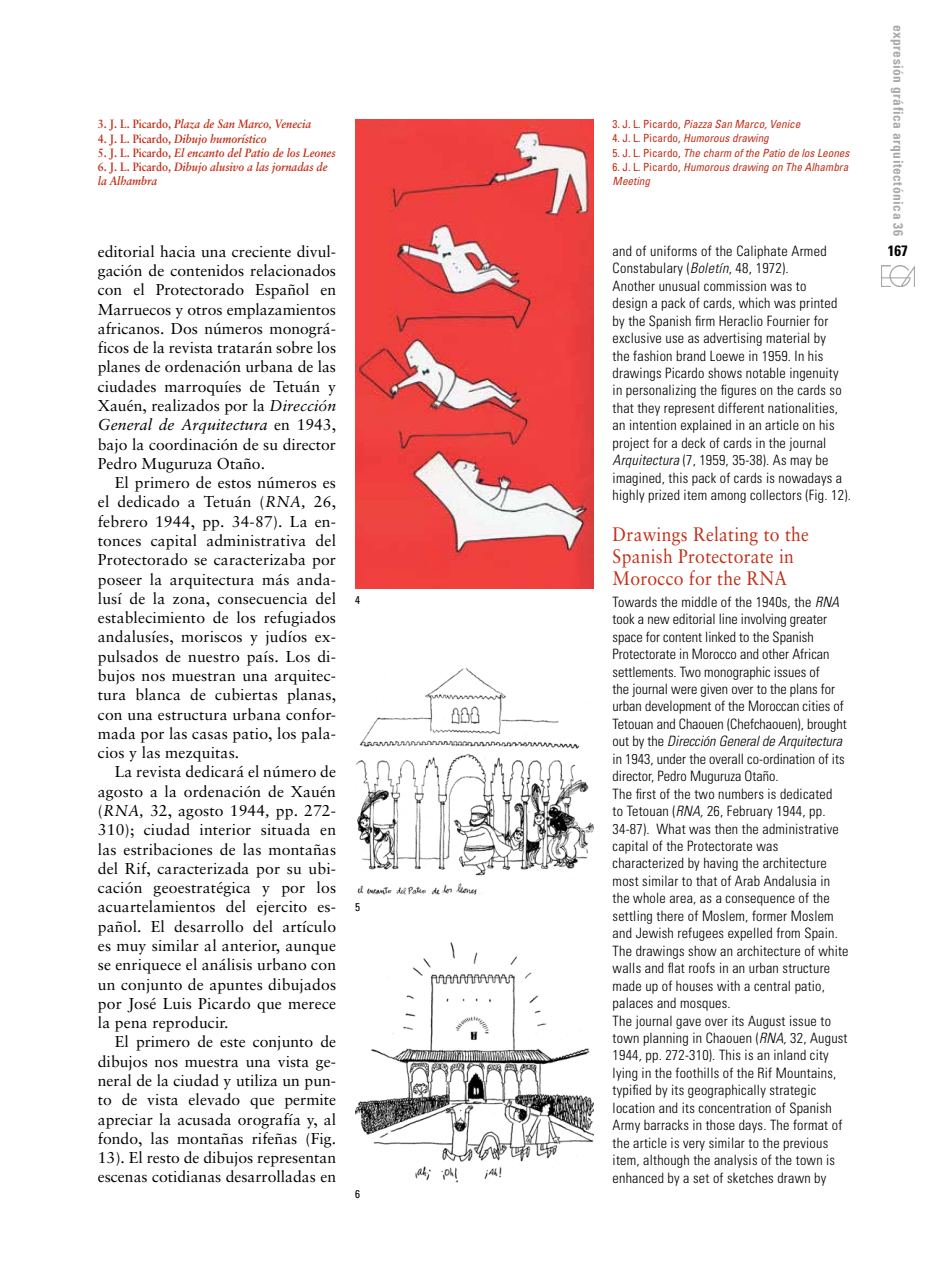
<style>
.page{position:relative;width:936px;height:1276px;background:#fff}
.page>*{position:absolute;margin:0;border:0;box-sizing:border-box;transform-origin:0 0}
.t1{font:19.5px/21.9px "Sabon";letter-spacing:.015em;color:#c03019;scale:.9 1}
.t2{font:15.75px/19.4px "Sabon";letter-spacing:.005em;color:#000;text-align:justify}
.t3{font:700 condensed 15px "Univers";color:#000}
.t4{font:300 condensed 14.25px/17.4px "Univers";letter-spacing:.015em;color:#000}
.t5{font:700 condensed 13.5px "Univers";letter-spacing:.035em;color:#a7a9ac}
.t6{font:italic 700 12px/14.2px "Sabon";color:#c03019;scale:.9 1}
.t7{font:italic condensed 11.25px/14.2px "Univers";color:#c03019}
.t8{font:condensed 11.25px "Univers";color:#000}
.s1{font-style:normal}
.s2{font-style:italic}
</style>
<div class="page">
<img style="left:881px;top:265px;width:33px;height:21px">
<img style="left:355px;top:942px;width:238px;height:240px">
<img style="left:356px;top:668px;width:237px;height:227px">
<img style="left:355px;top:119px;width:238px;height:469px">
<p class="t6" style="left:98px;top:117px;width:239px"><span class="s1">3. J. L. Picardo,</span> Plaza de San Marco, Venecia</p>
<p class="t6" style="left:98px;top:131px;width:189px"><span class="s1">4. J. L. Picardo,</span> Dibujo humorístico</p>
<p class="t6" style="left:98px;top:145px;width:266px"><span class="s1">5. J. L. Picardo,</span> El encanto del Patio de los Leones</p>
<p class="t6" style="left:98px;top:160px;width:257px"><span class="s1">6. J. L. Picardo,</span> Dibujo alusivo a las jornadas de la Alhambra</p>
<p class="t2" style="left:98px;top:241px;width:240px">editorial hacia una creciente divul&shy;gación de contenidos relacionados con el Protectorado Español en Marruecos y otros emplazamientos africanos. Dos números monográ&shy;ficos de la revista tratarán sobre los planes de ordenación urbana de las ciudades marroquíes de Tetuán y Xauén, realizados por la <span class="s2">Dirección General de Arquitectura</span> en 1943, bajo la coordinación de su director Pedro Muguruza Otaño.</p>
<p class="t2" style="left:98px;top:473px;width:240px;text-indent:17px">El primero de estos números es el dedicado a Tetuán (<span class="s2">RNA,</span> 26, febrero 1944, pp. 34-87). La en&shy;tonces capital administrativa del Protectorado se caracterizaba por poseer la arquitectura más anda&shy;lusí de la zona, consecuencia del establecimiento de los refugiados andalusíes, moriscos y judíos ex&shy;pulsados de nuestro país. Los di&shy;bujos nos muestran una arquitec&shy;tura blanca de cubiertas planas, con una estructura urbana confor&shy;mada por las casas patio, los pala&shy;cios y las mezquitas.</p>
<p class="t2" style="left:98px;top:762px;width:240px;text-indent:17px">La revista dedicará el número de agosto a la ordenación de Xauén (<span class="s2">RNA,</span> 32, agosto 1944<span class="s2">,</span> pp. 272- 310); ciudad interior situada en las estribaciones de las montañas del Rif, caracterizada por su ubi&shy;cación geoestratégica y por los acuartelamientos del ejercito es&shy;pañol. El desarrollo del artículo es muy similar al anterior, aunque se enriquece el análisis urbano con un conjunto de apuntes dibujados por José Luis Picardo que merece la pena reproducir.</p>
<p class="t2" style="left:98px;top:1032px;width:240px;text-indent:17px">El primero de este conjunto de dibujos nos muestra una vista ge&shy;neral de la ciudad y utiliza un pun&shy;to de vista elevado que permite apreciar la acusada orografía y, al fondo, las montañas rifeñas (Fig.<br>13). El resto de dibujos representan escenas cotidianas desarrolladas en</p>
<p class="t8" style="left:355px;top:593px;width:6px">4</p>
<p class="t8" style="left:355px;top:900px;width:6px">5</p>
<p class="t8" style="left:355px;top:1187px;width:6px">6</p>
<p class="t7" style="left:612px;top:117px;width:189px"><span class="s1">3. J. L. Picardo,</span> Piazza San Marco, Venice</p>
<p class="t7" style="left:612px;top:131px;width:158px"><span class="s1">4. J. L. Picardo,</span> Humorous drawing</p>
<p class="t7" style="left:612px;top:145px;width:238px"><span class="s1">5. J. L. Picardo,</span> The charm of the Patio de los Leones</p>
<p class="t7" style="left:612px;top:160px;width:237px"><span class="s1">6. J. L. Picardo,</span> Humorous drawing on The Alhambra<br>Meeting</p>
<p class="t4" style="left:612px;top:242px;width:240px">and of uniforms of the Caliphate Armed Constabulary (<span class="s2">Boletín</span>, 48, 1972).<br>Another unusual commission was to<br>design a pack of cards, which was printed by the Spanish firm Heraclio Fournier for exclusive use as advertising material by<br>the fashion brand Loewe in 1959. In his drawings Picardo shows notable ingenuity in personalizing the figures on the cards so that they represent different nationalities, an intention explained in an article on his project for a deck of cards in the journal <span class="s2">Arquitectura</span> (7, 1959, 35-38). As may be imagined, this pack of cards is nowadays a highly prized item among collectors (Fig. 12).</p>
<h1 class="t1" style="left:612px;top:523px;width:220px">Drawings Relating to the<br>Spanish Protectorate in<br>Morocco for the RNA</h1>
<p class="t4" style="left:612px;top:593px;width:237px">Towards the middle of the 1940s, the <span class="s2">RNA </span>took a new editorial line involving greater space for content linked to the Spanish Protectorate in Morocco and other African settlements. Two monographic issues of<br>the journal were given over to the plans for urban development of the Moroccan cities of Tetouan and Chaouen (Chefchaouen), brought out by the <span class="s2">Dirección General de Arquitectura </span>in 1943, under the overall co-ordination of its director, Pedro Muguruza Otaño.<br>The first of the two numbers is dedicated<br>to Tetouan (<span class="s2">RNA,</span> 26, February 1944, pp.<br>34-87). What was then the administrative capital of the Protectorate was characterized by having the architecture most similar to that of Arab Andalusia in the whole area, as a consequence of the settling there of Moslem, former Moslem and Jewish refugees expelled from Spain.<br>The drawings show an architecture of white walls and flat roofs in an urban structure made up of houses with a central patio, palaces and mosques.<br>The journal gave over its August issue to town planning in Chaouen (<span class="s2">RNA,</span> 32, August 1944<span class="s2">,</span> pp. 272-310). This is an inland city lying in the foothills of the Rif Mountains, typified by its geographically strategic location and its concentration of Spanish Army barracks in those days. The format of the article is very similar to the previous item, although the analysis of the town is enhanced by a set of sketches drawn by</p>
<p class="t5" style="left:906px;top:25px;width:213px;rotate:90deg">expresión gráfica arquitectónica 36</p>
<p class="t3" style="left:887px;top:242px;width:21px">167</p>
</div>
